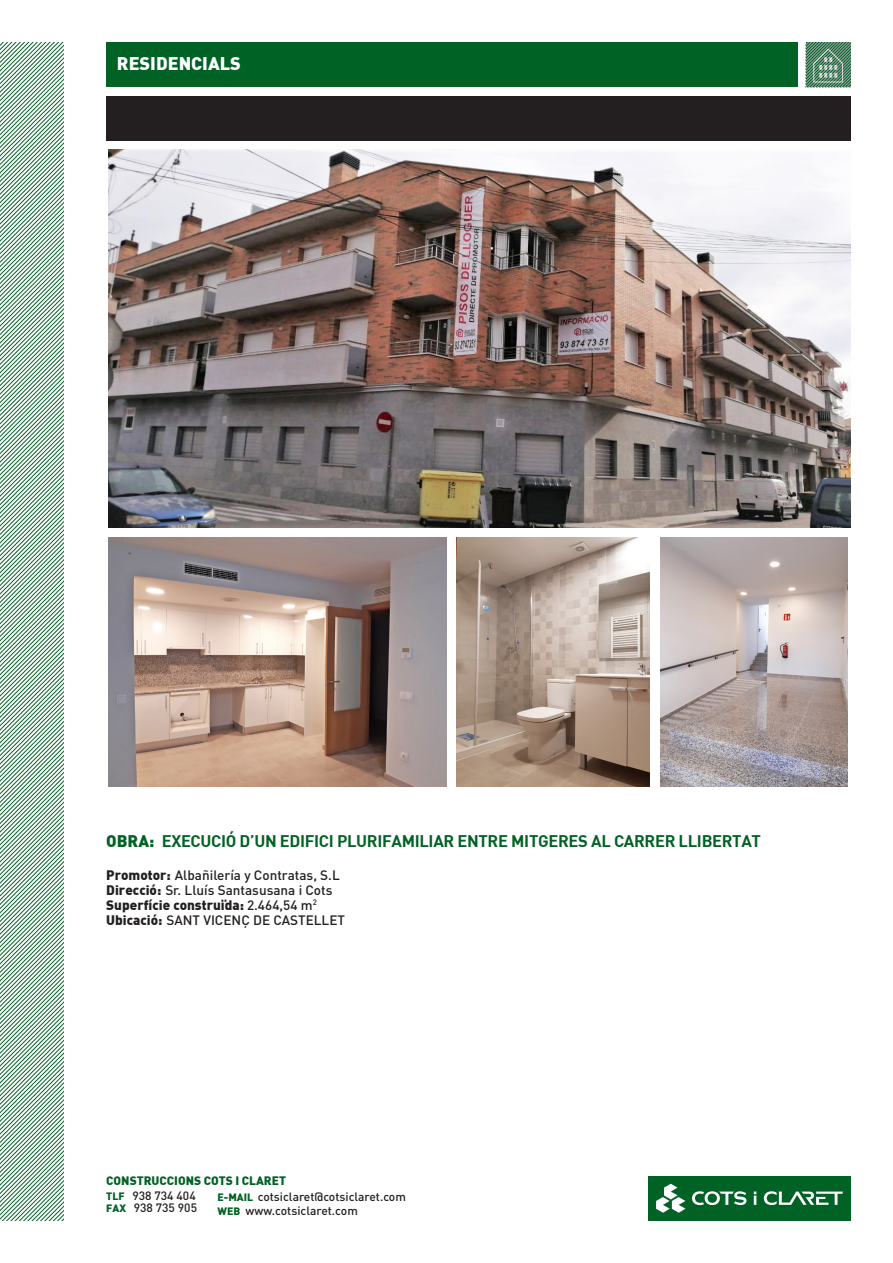
<style>
.page{position:relative;width:893px;height:1263px;background:#fff}
.page>*{position:absolute;margin:0;border:0;box-sizing:border-box;transform-origin:0 0}
.t1{font:900 18px "DIN";color:#fff}
.t2{font:700 16.5px "DIN";letter-spacing:-.02em;color:#006224}
.t3{font:500 13.5px "DIN Pro";color:#231f20}
.t4{font:900 13.5px "DIN";color:#231f20}
.t5{font:500 12px "DIN Pro";color:#231f20}
.t6{font:900 12px "DIN";color:#006224}
.s1{font-weight:900}
.s2{font-family:"DIN";font-weight:900}
.s3{font-family:"DIN Pro";font-weight:500}
.s4{font-family:"DIN";font-weight:900;font-size:10.5px;color:#006224}
</style>
<div class="page">
<div style="left:106px;top:43px;width:691px;height:44px;background:#006224"></div>
<svg style="left:0;top:43px;width:64px;height:1177px"></svg>
<div style="left:648px;top:1176px;width:202px;height:44px;background:#006224"></div>
<svg style="left:692px;top:1191px;width:54px;height:14px"></svg>
<svg style="left:764px;top:1191px;width:79px;height:14px"></svg>
<svg style="left:754px;top:1191px;width:2px;height:14px"></svg>
<svg style="left:656px;top:1184px;width:29px;height:29px"></svg>
<svg style="left:806px;top:43px;width:44px;height:44px;background:#618d73"></svg>
<div style="left:106px;top:96px;width:744px;height:44px;background:#231f20"></div>
<img style="left:108px;top:149px;width:742px;height:378px">
<img style="left:108px;top:537px;width:339px;height:250px">
<img style="left:457px;top:537px;width:193px;height:250px">
<img style="left:660px;top:537px;width:187px;height:250px">
<p class="t1" style="left:117px;top:52px;width:125px">RESIDENCIALS</p>
<p class="t2" style="left:106px;top:830px;width:656px"><span class="s1">OBRA:</span> EXECUCIÓ D’UN EDIFICI PLURIFAMILIAR ENTRE MITGERES AL CARRER LLIBERTAT</p>
<p class="t3" style="left:106px;top:866px;width:235px"><span class="s2">Promotor:</span> Albañilería y Contratas, S.L</p>
<p class="t3" style="left:106px;top:881px;width:228px"><span class="s2">Direcció:</span> Sr. Lluís Santasusana i Cots</p>
<p class="t4" style="left:106px;top:896px;width:212px">Superfície construïda: <span class="s3">2.464,54 m</span><sup>2</sup></p>
<p class="t3" style="left:106px;top:911px;width:240px"><span class="s2">Ubicació:</span> SANT VICENÇ DE CASTELLET</p>
<p class="t6" style="left:106px;top:1172px;width:181px">CONSTRUCCIONS COTS I CLARET</p>
<p class="t5" style="left:106px;top:1187px;width:91px"><span class="s4">TLF</span> 938 734 404</p>
<p class="t5" style="left:106px;top:1199px;width:92px"><span class="s4">FAX</span> 938 735 905</p>
<p class="t5" style="left:218px;top:1189px;width:190px"><span class="s4">E-MAIL</span> cotsiclaret@cotsiclaret.com</p>
<p class="t5" style="left:218px;top:1202px;width:142px"><span class="s4">WEB</span> www.cotsiclaret.com</p>
</div>
